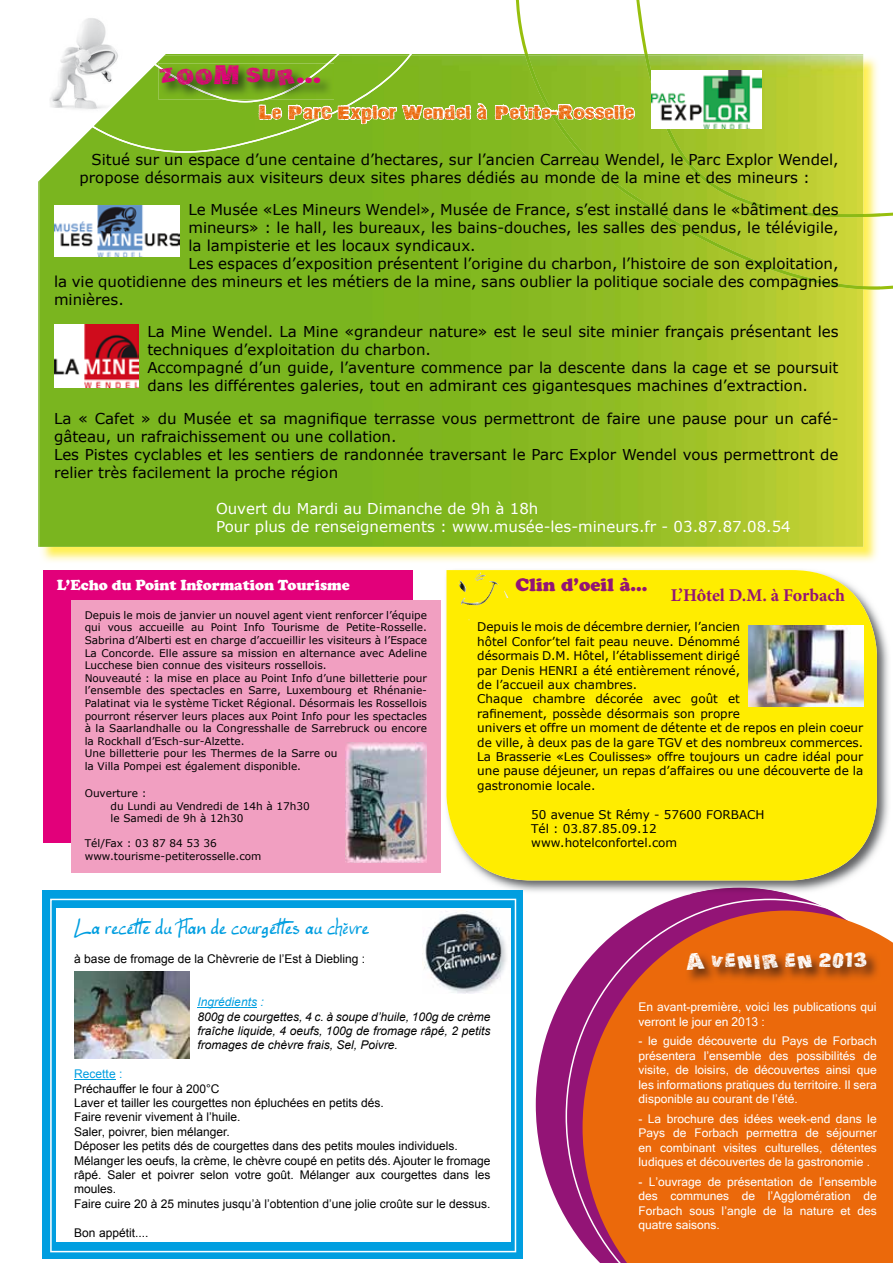
<style>
.page{position:relative;width:893px;height:1263px;background:#fff}
.page>*{position:absolute;margin:0;border:0;box-sizing:border-box;transform-origin:0 0}
.t1{font:24px "Actionofthe Time";color:#eb690b}
.t2{font:22.5px "Actionofthe Time UC";color:#e2007a}
.t3{font:21px "Actionofthe Time UC";color:#fff}
.t4{font:18px "Ellianarelle's Path";color:#009ee0}
.t5{font:700 18px "Minion Pro";letter-spacing:-.005em;color:#931476}
.t6{font:18px "Cooper Black Std";color:#931476}
.t7{font:15px/18px "MS Reference Sans Serif";color:#000}
.t8{font:15px/18px "MS Reference Sans Serif";color:#fff}
.t9{font:900 15px "Cooper";color:#fff}
.t10{font:12px/14.4px "MS Reference Sans Serif";color:#000}
.t11{font:12px/14.4px "Microsoft Sans Serif";color:#fff;text-align:justify}
.t12{font:12px/14.4px "Arial";color:#000}
.t13{font:italic 12px/14.4px "Arial";color:#000;text-align:justify}
.t14{font:italic 12px "Arial";color:#009ee0}
.t15{font:12px "Arial";color:#009ee0}
.t16{font:10.5px/12.6px "MS Reference Sans Serif";color:#000}
</style>
<div class="page">
<img style="left:41px;top:55px;width:839px;height:507px">
<img style="left:863px;top:213px;width:17px;height:76px">
<img style="left:39px;top:154px;width:824px;height:393px">
<img style="left:525px;top:277px;width:338px;height:12px">
<svg style="left:41px;top:54px;width:217px;height:100px;fill:#7ab51d"></svg>
<svg style="left:258px;top:29px;width:605px;height:248px"></svg>
<img style="left:329px;top:63px;width:5px;height:36px">
<img style="left:158px;top:63px;width:171px;height:36px">
<img style="left:41px;top:18px;width:100px;height:101px">
<img style="left:54px;top:324px;width:85px;height:63px">
<img style="left:54px;top:205px;width:126px;height:52px">
<svg style="left:536px;top:894px;width:269px;height:325px"></svg>
<svg style="left:566px;top:899px;width:263px;height:345px;fill:#931476"></svg>
<svg style="left:583px;top:910px;width:310px;height:353px;fill:#eb690b"></svg>
<img style="left:685px;top:951px;width:195px;height:33px">
<img style="left:489px;top:616px;width:400px;height:276px">
<img style="left:690px;top:888px;width:99px;height:6px">
<div style="left:446px;top:570px;width:431px;height:310px;background:#ffed00"></div>
<img style="left:459px;top:572px;width:34px;height:20px">
<img style="left:748px;top:626px;width:115px;height:80px">
<div style="left:43px;top:570px;width:369px;height:272px;background:#e2007a"></div>
<div style="left:71px;top:600px;width:370px;height:272px;background:#f19fc1"></div>
<img style="left:346px;top:743px;width:81px;height:119px">
<svg style="left:43px;top:890px;width:480px;height:369px;fill:#009ee0"></svg>
<svg style="left:50px;top:899px;width:466px;height:353px"></svg>
<img style="left:423px;top:910px;width:87px;height:83px">
<h2 class="t2" style="left:159px;top:63px;width:164px">Zoom sur...</h2>
<h1 class="t1" style="left:259px;top:98px;width:377px">Le Parc Explor Wendel à Petite-Rosselle</h1>
<p class="t7" style="left:80px;top:150px;width:760px;text-indent:12px">Situé sur un espace d’une centaine d’hectares, sur l’ancien Carreau Wendel, le Parc Explor Wendel, propose désormais aux visiteurs deux sites phares dédiés au monde de la mine et des mineurs :</p>
<p class="t7" style="left:188px;top:200px;width:652px">Le Musée «Les Mineurs Wendel», Musée de France, s’est installé dans le «bâtiment des</p>
<p class="t7" style="left:188px;top:218px;width:652px">mineurs» : le hall, les bureaux, les bains-douches, les salles des pendus, le télévigile,</p>
<p class="t7" style="left:188px;top:236px;width:289px">la lampisterie et les locaux syndicaux.</p>
<p class="t7" style="left:188px;top:254px;width:652px">Les espaces d’exposition présentent l’origine du charbon, l’histoire de son exploitation,</p>
<p class="t7" style="left:54px;top:272px;width:786px">la vie quotidienne des mineurs et les métiers de la mine, sans oublier la politique sociale des compagnies</p>
<p class="t7" style="left:54px;top:290px;width:71px">minières.</p>
<p class="t7" style="left:147px;top:322px;width:693px">La Mine Wendel. La Mine «grandeur nature» est le seul site minier français présentant les techniques d’exploitation du charbon.<br>Accompagné d’un guide, l’aventure commence par la descente dans la cage et se poursuit dans les différentes galeries, tout en admirant ces gigantesques machines d’extraction.</p>
<p class="t7" style="left:54px;top:409px;width:786px">La « Cafet » du Musée et sa magnifique terrasse vous permettront de faire une pause pour un café&shy;gâteau, un rafraichissement ou une collation.<br>Les Pistes cyclables et les sentiers de randonnée traversant le Parc Explor Wendel vous permettront de relier très facilement la proche région</p>
<p class="t8" style="left:216px;top:499px;width:576px">Ouvert du Mardi au Dimanche de 9h à 18h<br>Pour plus de renseignements : www.musée-les-mineurs.fr - 03.87.87.08.54</p>
<p class="t9" style="left:57px;top:576px;width:294px">L’Echo du Point Information Tourisme</p>
<p class="t16" style="left:85px;top:608px;width:344px">Depuis le mois de janvier un nouvel agent vient renforcer l’équipe qui vous accueille au Point Info Tourisme de Petite-Rosselle.<br>Sabrina d’Alberti est en charge d’accueillir les visiteurs à l’Espace La Concorde. Elle assure sa mission en alternance avec Adeline Lucchese bien connue des visiteurs rossellois.<br>Nouveauté : la mise en place au Point Info d’une billetterie pour l’ensemble des spectacles en Sarre, Luxembourg et Rhénanie-Palatinat via le système Ticket Régional. Désormais les Rossellois pourront réserver leurs places aux Point Info pour les spectacles à la Saarlandhalle ou la Congresshalle de Sarrebruck ou encore la Rockhall d’Esch-sur-Alzette.<br>Une billetterie pour les Thermes de la Sarre ou<br>la Villa Pompei est également disponible.</p>
<p class="t16" style="left:111px;top:786px;width:201px;text-indent:-26px">Ouverture :<br>du Lundi au Vendredi de 14h à 17h30 le Samedi de 9h à 12h30</p>
<p class="t16" style="left:85px;top:837px;width:178px">Tél/Fax : 03 87 84 53 36 www.tourisme-petiterosselle.com</p>
<p class="t6" style="left:515px;top:574px;width:134px">Clin d’oeil à...</p>
<p class="t5" style="left:671px;top:582px;width:176px">L’Hôtel D.M. à Forbach</p>
<p class="t10" style="left:477px;top:619px;width:387px">Depuis le mois de décembre dernier, l’ancien<br>hôtel Confor’tel fait peau neuve. Dénommé<br>désormais D.M. Hôtel, l’établissement dirigé<br>par Denis HENRI a été entièrement rénové,<br>de l’accueil aux chambres.<br>Chaque chambre décorée avec goût et<br>rafinement, possède désormais son propre<br>univers et offre un moment de détente et de repos en plein coeur de ville, à deux pas de la gare TGV et des nombreux commerces.<br>La Brasserie «Les Coulisses» offre toujours un cadre idéal pour une pause déjeuner, un repas d’affaires ou une découverte de la gastronomie locale.</p>
<p class="t10" style="left:531px;top:807px;width:235px">50 avenue St Rémy - 57600 FORBACH<br>Tél : 03.87.85.09.12 www.hotelconfortel.com</p>
<p class="t4" style="left:74px;top:917px;width:297px">La recette du Flan de courgettes au chèvre</p>
<p class="t12" style="left:74px;top:952px;width:292px">à base de fromage de la Chèvrerie de l’Est à Diebling :</p>
<p class="t14" style="left:198px;top:994px;width:68px">Ingrédients :</p>
<p class="t13" style="left:198px;top:1009px;width:294px">800g de courgettes, 4 c. à soupe d’huile, 100g de crème fraîche liquide, 4 oeufs, 100g de fromage râpé, 2 petits fromages de chèvre frais, Sel, Poivre.</p>
<p class="t15" style="left:74px;top:1066px;width:50px">Recette :</p>
<p class="t12" style="left:74px;top:1081px;width:418px">Préchauffer le four à 200°C<br>Laver et tailler les courgettes non épluchées en petits dés.<br>Faire revenir vivement à l’huile.<br>Saler, poivrer, bien mélanger.<br>Déposer les petits dés de courgettes dans des petits moules individuels.<br>Mélanger les oeufs, la crème, le chèvre coupé en petits dés. Ajouter le fromage râpé. Saler et poivrer selon votre goût. Mélanger aux courgettes dans les moules.<br>Faire cuire 20 à 25 minutes jusqu’à l’obtention d’une jolie croûte sur le dessus.</p>
<p class="t12" style="left:74px;top:1225px;width:76px">Bon appétit....</p>
<h3 class="t3" style="left:686px;top:949px;width:183px">A venir en 2013</h3>
<p class="t11" style="left:639px;top:999px;width:240px">En avant-première, voici les publications qui verront le jour en 2013 :</p>
<p class="t11" style="left:639px;top:1033px;width:240px">- le guide découverte du Pays de Forbach présentera l’ensemble des possibilités de visite, de loisirs, de découvertes ainsi que les informations pratiques du territoire. Il sera disponible au courant de l’été.</p>
<p class="t11" style="left:639px;top:1111px;width:240px">- La brochure des idées week-end dans le Pays de Forbach permettra de séjourner en combinant visites culturelles, détentes ludiques et découvertes de la gastronomie .</p>
<p class="t11" style="left:639px;top:1174px;width:240px">- L’ouvrage de présentation de l’ensemble des communes de l’Agglomération de Forbach sous l’angle de la nature et des quatre saisons.</p>
</div>
